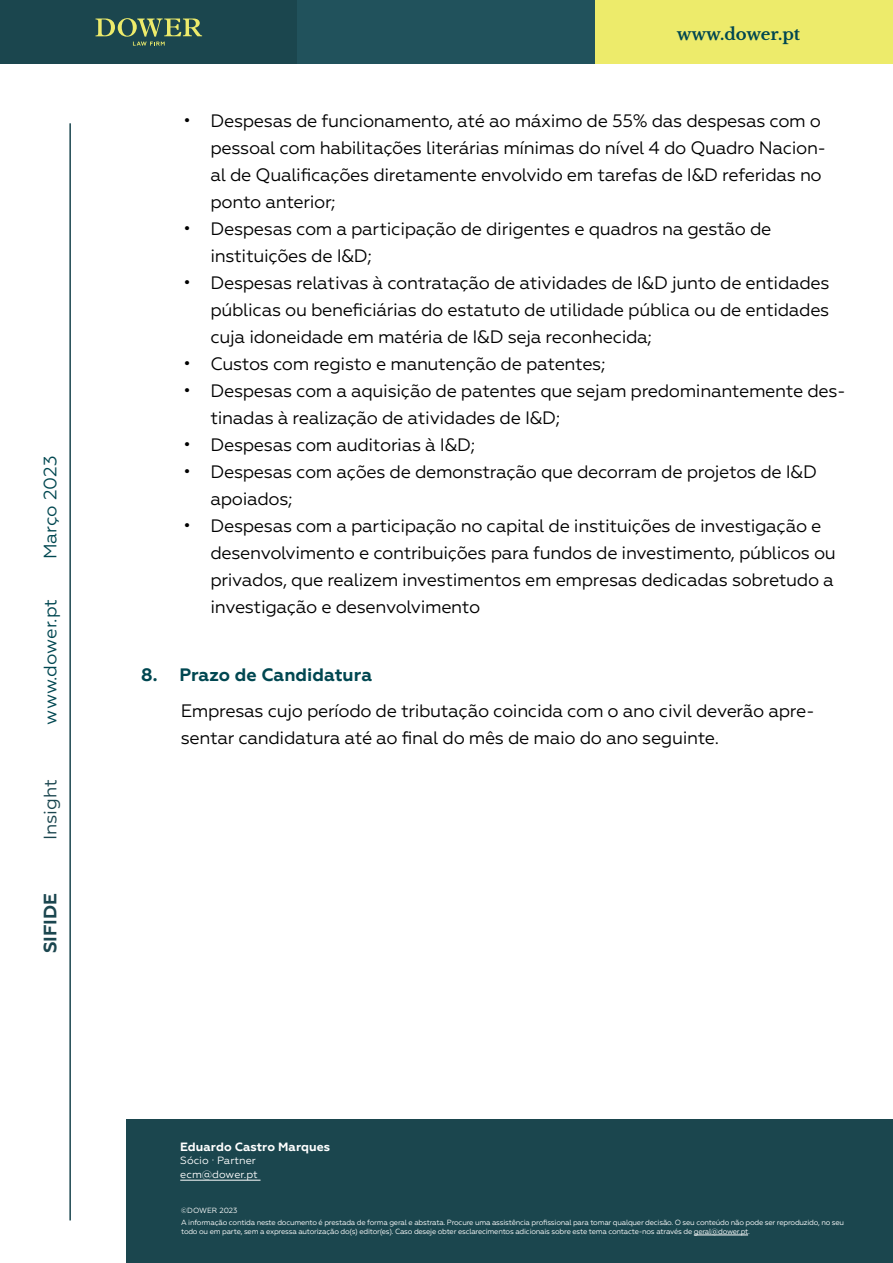
<style>
.page{position:relative;width:893px;height:1263px;background:#fff}
.page>*{position:absolute;margin:0;border:0;box-sizing:border-box;transform-origin:0 0}
.t1{font:18px/27px "Geometria";letter-spacing:-.02em;color:#000}
.t2{font:700 18px "Geometria";color:#004751}
.t3{font:18px "Geometria";color:#004751}
.t4{font:18px "Geometria";color:#004750}
.t5{font:18px "Geometria";color:#1b464f}
.t6{font:700 18px "Geometria";color:#1b464f}
.t7{font:700 16.5px "Libre Baskerville";color:#004750}
.t8{font:700 12px "Geometria";color:#fff}
.t9{font:10.5px/14.2px "Geometria";color:#fff}
.t10{font:7.5px/9px "Geometria";letter-spacing:-.03em;color:#fff}
.t11{font:7.5px "Geometria";color:#fff}
</style>
<div class="page">
<div style="left:0;top:0;width:298px;height:64px;background:#1b464e"></div>
<div style="left:298px;top:0;width:297px;height:64px;background:#21525c"></div>
<div style="left:595px;top:0;width:298px;height:64px;background:#edeb6b"></div>
<svg style="left:96px;top:18px;width:106px;height:28px"></svg>
<hr style="left:69px;top:123px;width:2px;height:1097px;background:#1b464f">
<div style="left:127px;top:1120px;width:766px;height:143px;background:#1b464e"></div>
<hr style="left:180px;top:1180px;width:81px;height:1px;background:#fff">
<hr style="left:694px;top:1235px;width:54px;height:1px;background:#fff">
<p class="t4" style="left:40px;top:559px;width:105px;rotate:-90deg">Março 2023</p>
<p class="t3" style="left:40px;top:724px;width:127px;rotate:-90deg">www.dower.pt</p>
<p class="t5" style="left:40px;top:840px;width:63px;rotate:-90deg">Insight</p>
<p class="t6" style="left:40px;top:953px;width:62px;rotate:-90deg">SIFIDE</p>
<p class="t7" style="left:677px;top:24px;width:125px">www.dower.pt</p>
<p class="t1" style="left:210px;top:108px;width:617px;text-indent:-27px">• Despesas de funcionamento, até ao máximo de 55% das despesas com o pessoal com habilitações literárias mínimas do nível 4 do Quadro Nacion&shy;al de Qualificações diretamente envolvido em tarefas de I&amp;D referidas no ponto anterior;</p>
<p class="t1" style="left:210px;top:216px;width:563px;text-indent:-27px">• Despesas com a participação de dirigentes e quadros na gestão de instituições de I&amp;D;</p>
<p class="t1" style="left:210px;top:270px;width:621px;text-align:justify;text-indent:-27px">• Despesas relativas à contratação de atividades de I&amp;D junto de entidades públicas ou beneficiárias do estatuto de utilidade pública ou de entidades cuja idoneidade em matéria de I&amp;D seja reconhecida;</p>
<p class="t1" style="left:183px;top:351px;width:423px">• Custos com registo e manutenção de patentes;</p>
<p class="t1" style="left:210px;top:378px;width:637px;text-indent:-27px">• Despesas com a aquisição de patentes que sejam predominantemente des&shy;tinadas à realização de atividades de I&amp;D;</p>
<p class="t1" style="left:183px;top:432px;width:293px">• Despesas com auditorias à I&amp;D;</p>
<p class="t1" style="left:210px;top:459px;width:608px;text-indent:-27px">• Despesas com ações de demonstração que decorram de projetos de I&amp;D apoiados;</p>
<p class="t1" style="left:210px;top:513px;width:627px;text-indent:-27px">• Despesas com a participação no capital de instituições de investigação e desenvolvimento e contribuições para fundos de investimento, públicos ou privados, que realizem investimentos em empresas dedicadas sobretudo a investigação e desenvolvimento</p>
<p class="t2" style="left:141px;top:664px;width:232px">8. Prazo de Candidatura</p>
<p class="t1" style="left:181px;top:697px;width:635px">Empresas cujo período de tributação coincida com o ano civil deverão apre&shy;sentar candidatura até ao final do mês de maio do ano seguinte.</p>
<p class="t8" style="left:180px;top:1140px;width:151px">Eduardo Castro Marques</p>
<p class="t9" style="left:180px;top:1153px;width:79px">Sócio · Partner ecm@dower.pt</p>
<p class="t10" style="left:181px;top:1217px;width:664px">A informação contida neste documento é prestada de forma geral e abstrata. Procure uma assistência profissional para tomar qualquer decisão. O seu conteúdo não pode ser reproduzido, no seu todo ou em parte, sem a expressa autorização do(s) editor(es). Caso deseje obter esclarecimentos adicionais sobre este tema contacte-nos através de geral@dower.pt.</p>
<p class="t11" style="left:181px;top:1206px;width:58px">©DOWER 2023</p>
</div>
